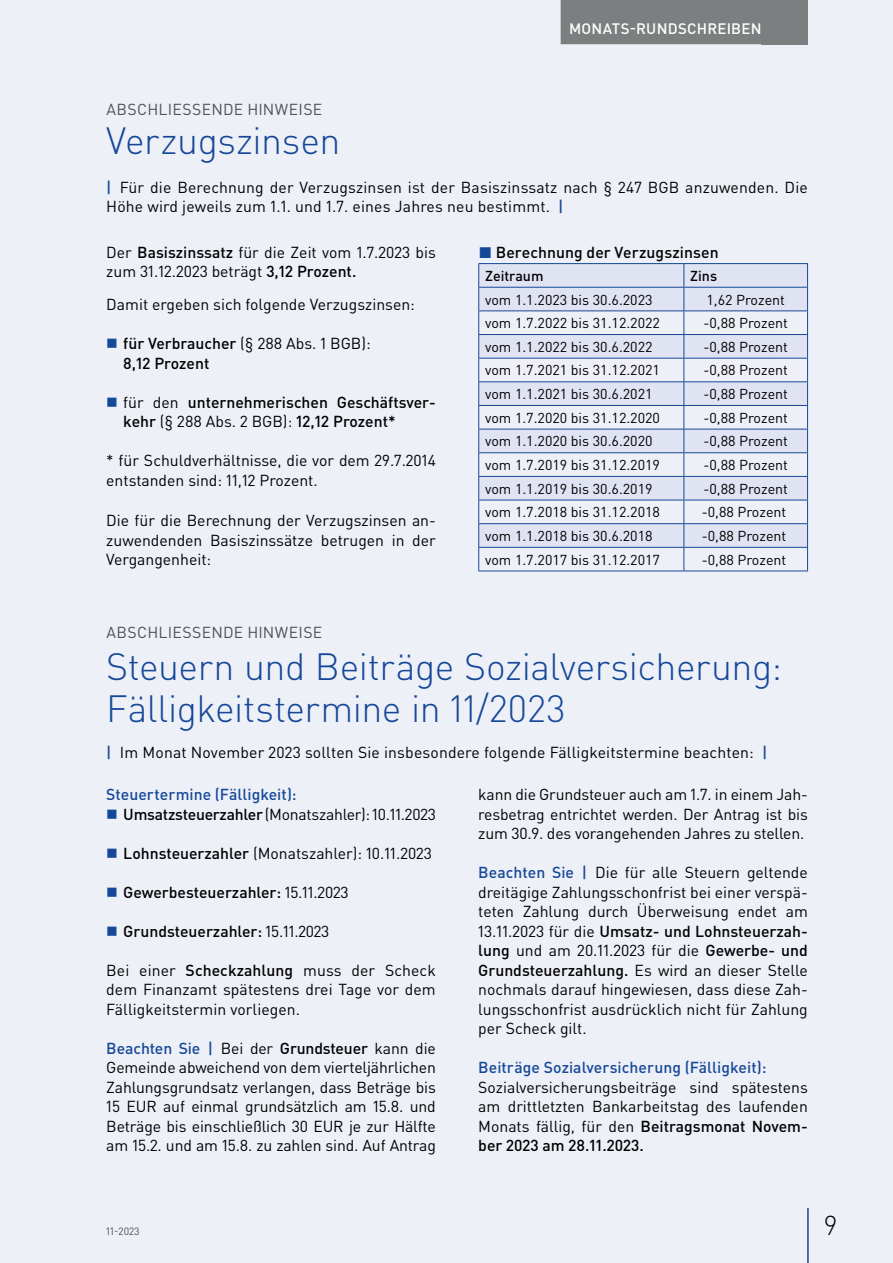
<style>
.page{position:relative;width:893px;height:1263px;background:#eef0f7}
.page>*{position:absolute;margin:0;border:0;box-sizing:border-box;transform-origin:0 0}
.t1{font:300 37.5px/42px "DIN Pro";letter-spacing:-.01em;color:#164899}
.t2{font:300 27px "DIN Pro";color:#000001}
.t3{font:15.75px/19.5px "DIN Pro";color:#000001;text-align:justify}
.t4{font:500 15.75px/19.5px "DIN Pro";color:#000001}
.t5{font:500 15.75px/19.5px "DIN Pro";letter-spacing:.005em;color:#164899}
.t6{font:15.75px "DIN Pro";letter-spacing:.015em;color:#4f5253}
.t7{font:500 15px "DIN Pro";letter-spacing:.015em;color:#fff}
.t8{font:14.25px "DIN Pro";color:#000001}
.t9{font:500 14.25px "DIN Pro";color:#000001}
.t10{font:10.5px "DIN Pro";color:#4f5253}
.s1{font-weight:500;color:#164899}
.s2{font-weight:500}
.s3{font-weight:400}
.s4{color:#164899}
.s5{color:#000001}
.s6{font-weight:400;color:#000001}
</style>
<div class="page">
<div style="left:762px;top:0;width:46px;height:44px;background:#7c7f80"></div>
<div style="left:561px;top:0;width:209px;height:44px;background:#7c7f80"></div>
<hr style="left:807px;top:1208px;width:2px;height:55px;background:#18469d">
<hr style="left:478px;top:263px;width:206px;height:1px;background:#164899">
<hr style="left:684px;top:263px;width:124px;height:1px;background:#164899">
<svg style="left:478px;top:264px;width:330px;height:307px"></svg>
<hr style="left:478px;top:571px;width:206px;height:1px;background:#164899">
<hr style="left:684px;top:571px;width:124px;height:1px;background:#164899">
<p class="t7" style="left:569px;top:18px;width:194px">MONATS-RUNDSCHREIBEN</p>
<p class="t6" style="left:106px;top:98px;width:217px">ABSCHLIESSENDE HINWEISE</p>
<h1 class="t1" style="left:106px;top:118px;width:236px">Verzugszinsen</h1>
<p class="t3" style="left:106px;top:177px;width:703px"><span class="s1">|</span> Für die Berechnung der Verzugszinsen ist der Basiszinssatz nach § 247 BGB anzuwenden. Die<br>Höhe wird jeweils zum 1.1. und 1.7. eines Jahres neu bestimmt. <span class="s1">|</span></p>
<p class="t3" style="left:106px;top:241px;width:331px">Der <span class="s2">Basiszinssatz</span> für die Zeit vom 1.7.2023 bis zum 31.12.2023 beträgt <span class="s2">3,12 Prozent.</span></p>
<p class="t3" style="left:106px;top:294px;width:310px">Damit ergeben sich folgende Verzugszinsen:</p>
<p class="t4" style="left:123px;top:333px;width:249px">für Verbraucher <span class="s3">(§ 288 Abs. 1 BGB):<br></span>8,12 Prozent</p>
<p class="t4" style="left:123px;top:391px;width:314px"><span class="s3">für den</span> unternehmerischen Geschäftsver&shy;kehr <span class="s3">(§ 288 Abs. 2 BGB):</span> 12,12 Prozent*</p>
<p class="t3" style="left:106px;top:450px;width:331px">* für Schuldverhältnisse, die vor dem 29.7.2014 entstanden sind: 11,12 Prozent.</p>
<p class="t3" style="left:106px;top:510px;width:331px">Die für die Berechnung der Verzugszinsen an&shy;zuwendenden Basiszinssätze betrugen in der Vergangenheit:</p>
<p class="t4" style="left:479px;top:241px;width:241px"><span class="s4">◼</span> Berechnung der Verzugszinsen</p>
<p class="t9" style="left:485px;top:266px;width:60px">Zeitraum</p>
<p class="t9" style="left:690px;top:266px;width:28px">Zins</p>
<p class="t8" style="left:485px;top:290px;width:169px">vom 1.1.2023 bis 30.6.2023</p>
<p class="t8" style="left:706px;top:290px;width:80px">1,62 Prozent</p>
<p class="t8" style="left:485px;top:313px;width:176px">vom 1.7.2022 bis 31.12.2022</p>
<p class="t8" style="left:703px;top:313px;width:86px">-0,88 Prozent</p>
<p class="t8" style="left:485px;top:337px;width:169px">vom 1.1.2022 bis 30.6.2022</p>
<p class="t8" style="left:703px;top:337px;width:86px">-0,88 Prozent</p>
<p class="t8" style="left:485px;top:361px;width:176px">vom 1.7.2021 bis 31.12.2021</p>
<p class="t8" style="left:703px;top:361px;width:86px">-0,88 Prozent</p>
<p class="t8" style="left:485px;top:384px;width:169px">vom 1.1.2021 bis 30.6.2021</p>
<p class="t8" style="left:703px;top:384px;width:86px">-0,88 Prozent</p>
<p class="t8" style="left:485px;top:408px;width:176px">vom 1.7.2020 bis 31.12.2020</p>
<p class="t8" style="left:703px;top:408px;width:86px">-0,88 Prozent</p>
<p class="t8" style="left:485px;top:431px;width:169px">vom 1.1.2020 bis 30.6.2020</p>
<p class="t8" style="left:703px;top:431px;width:86px">-0,88 Prozent</p>
<p class="t8" style="left:485px;top:455px;width:176px">vom 1.7.2019 bis 31.12.2019</p>
<p class="t8" style="left:703px;top:455px;width:86px">-0,88 Prozent</p>
<p class="t8" style="left:485px;top:479px;width:169px">vom 1.1.2019 bis 30.6.2019</p>
<p class="t8" style="left:703px;top:479px;width:86px">-0,88 Prozent</p>
<p class="t8" style="left:485px;top:502px;width:176px">vom 1.7.2018 bis 31.12.2018</p>
<p class="t8" style="left:702px;top:502px;width:86px">-0,88 Prozent</p>
<p class="t8" style="left:485px;top:526px;width:169px">vom 1.1.2018 bis 30.6.2018</p>
<p class="t8" style="left:702px;top:526px;width:86px">-0,88 Prozent</p>
<p class="t8" style="left:485px;top:550px;width:176px">vom 1.7.2017 bis 31.12.2017</p>
<p class="t8" style="left:702px;top:550px;width:86px">-0,88 Prozent</p>
<p class="t6" style="left:106px;top:622px;width:217px">ABSCHLIESSENDE HINWEISE</p>
<h1 class="t1" style="left:106px;top:644px;width:677px">Steuern und Beiträge Sozialversicherung:<br>Fälligkeitstermine in 11/2023</h1>
<p class="t3" style="left:106px;top:742px;width:663px"><span class="s1">|</span> Im Monat November 2023 sollten Sie insbesondere folgende Fälligkeitstermine beachten: <span class="s1">|</span></p>
<p class="t5" style="left:123px;top:784px;width:314px;text-indent:-17px">Steuertermine (Fälligkeit):<br><span class="s5">Umsatzsteuerzahler</span> <span class="s6">(Monatszahler): 10.11.2023</span></p>
<p class="t3" style="left:123px;top:843px;width:310px"><span class="s2">Lohnsteuerzahler</span> (Monatszahler): 10.11.2023</p>
<p class="t4" style="left:123px;top:882px;width:227px">Gewerbesteuerzahler: <span class="s3">15.11.2023</span></p>
<p class="t4" style="left:123px;top:921px;width:208px">Grundsteuerzahler: <span class="s3">15.11.2023</span></p>
<p class="t3" style="left:106px;top:960px;width:331px">Bei einer <span class="s2">Scheckzahlung</span> muss der Scheck dem Finanzamt spätestens drei Tage vor dem Fälligkeitstermin vorliegen.</p>
<p class="t3" style="left:106px;top:1038px;width:331px"><span class="s1">Beachten Sie |</span> Bei der <span class="s2">Grundsteuer</span> kann die Gemeinde abweichend von dem vierteljährlichen Zahlungsgrundsatz verlangen, dass Beträge bis 15 EUR auf einmal grundsätzlich am 15.8. und Beträge bis einschließlich 30 EUR je zur Hälfte am 15.2. und am 15.8. zu zahlen sind. Auf Antrag</p>
<p class="t3" style="left:478px;top:784px;width:331px">kann die Grundsteuer auch am 1.7. in einem Jah&shy;resbetrag entrichtet werden. Der Antrag ist bis zum 30.9. des vorangehenden Jahres zu stellen.</p>
<p class="t3" style="left:478px;top:862px;width:331px"><span class="s1">Beachten Sie |</span> Die für alle Steuern geltende dreitägige Zahlungsschonfrist bei einer verspä&shy;teten Zahlung durch Überweisung endet am 13.11.2023 für die <span class="s2">Umsatz- und Lohnsteuerzah&shy;lung</span> und am 20.11.2023 für die <span class="s2">Gewerbe- und Grundsteuerzahlung.</span> Es wird an dieser Stelle nochmals darauf hingewiesen, dass diese Zah&shy;lungsschonfrist ausdrücklich nicht für Zahlung per Scheck gilt.</p>
<p class="t5" style="left:478px;top:1057px;width:290px">Beiträge Sozialversicherung (Fälligkeit):</p>
<p class="t3" style="left:478px;top:1077px;width:331px">Sozialversicherungsbeiträge sind spätestens am drittletzten Bankarbeitstag des laufenden Monats fällig, für den <span class="s2">Beitragsmonat Novem&shy;ber 2023 am 28.11.2023.</span></p>
<p class="t10" style="left:106px;top:1224px;width:35px">11-2023</p>
<h2 class="t2" style="left:824px;top:1207px;width:14px">9</h2>
</div>
